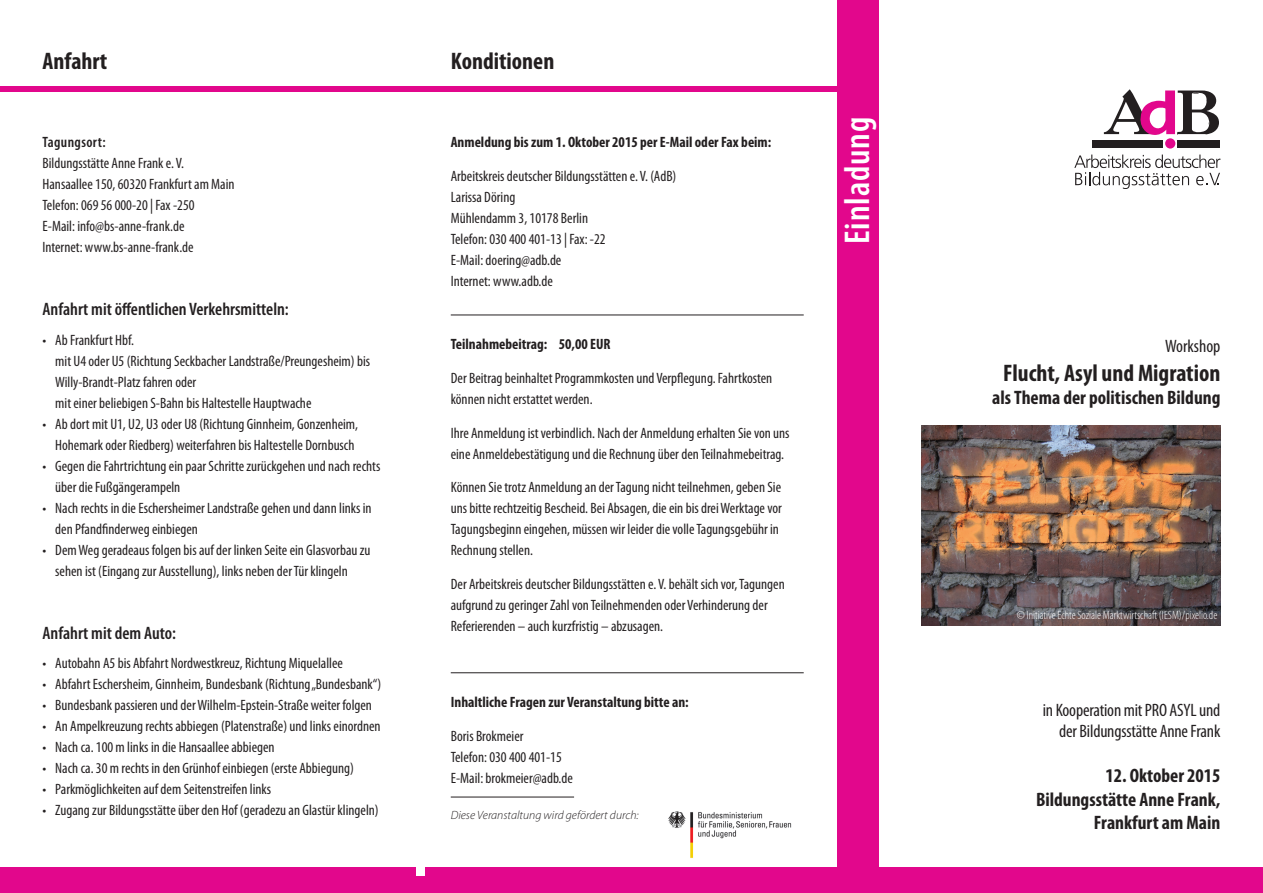
<style>
.page{position:relative;width:1263px;height:893px;background:#fff}
.page>*{position:absolute;margin:0;border:0;box-sizing:border-box;transform-origin:0 0}
.t1{font:600 condensed 36px "Myriad Pro";letter-spacing:.025em;color:#fff}
.t2{font:700 condensed 24px "Myriad Pro";color:#231f20}
.t3{font:700 condensed 19.5px/23.4px "Myriad Pro";color:#231f20;text-align:right}
.t4{font:condensed 18px/21.6px "Myriad Pro";letter-spacing:-.01em;color:#231f20;text-align:right}
.t5{font:600 condensed 18px "Myriad Pro";color:#231f20}
.t6{font:condensed 15px/21px "Myriad Pro";color:#231f20}
.t7{font:700 condensed 15px "Myriad Pro";color:#231f20}
.t8{font:600 condensed 15px "Myriad Pro";letter-spacing:.025em;color:#231f20}
.t9{font:300 condensed 12px "Myriad Pro";color:#fff}
.t10{font:italic 300 12px "Myriad Pro";color:#231f20}
</style>
<div class="page">
<hr style="left:451px;top:315px;width:353px;height:1px;background:#231f20">
<hr style="left:451px;top:672px;width:353px;height:1px;background:#231f20">
<hr style="left:451px;top:797px;width:123px;height:1px;background:#231f20">
<img style="left:921px;top:425px;width:299px;height:200px">
<img style="left:668px;top:811px;width:124px;height:47px">
<div style="left:0;top:867px;width:1263px;height:26px;background:#e2078c"></div>
<svg style="left:1104px;top:89px;width:115px;height:46px"></svg>
<div style="left:1165px;top:138px;width:10px;height:11px;background:#e2078c;border-radius:50%"></div>
<div style="left:1092px;top:140px;width:71px;height:7px;background:#231f20"></div>
<div style="left:1177px;top:140px;width:43px;height:7px;background:#231f20"></div>
<svg style="left:1074px;top:155px;width:146px;height:34px"></svg>
<div style="left:838px;top:0;width:41px;height:893px;background:#e2078c"></div>
<div style="left:0;top:86px;width:840px;height:6px;background:#e2078c"></div>
<div style="left:417px;top:867px;width:8px;height:9px;background:#fff"></div>
<h2 class="t2" style="left:43px;top:46px;width:66px">Anfahrt</h2>
<h2 class="t2" style="left:451px;top:46px;width:105px">Konditionen</h2>
<p class="t8" style="left:43px;top:133px;width:65px">Tagungsort:</p>
<p class="t6" style="left:43px;top:153px;width:194px">Bildungsstätte Anne Frank e. V.<br>Hansaallee 150, 60320 Frankfurt am Main Telefon: 069 56 000-20 | Fax -250<br>E-Mail: info@bs-anne-frank.de<br>Internet: www.bs-anne-frank.de</p>
<p class="t5" style="left:43px;top:298px;width:248px">Anfahrt mit öffentlichen Verkehrsmitteln:</p>
<p class="t6" style="left:55px;top:329px;width:316px;text-indent:-13px">• Ab Frankfurt Hbf.<br>mit U4 oder U5 (Richtung Seckbacher Landstraße/Preungesheim) bis Willy-Brandt-Platz fahren oder<br>mit einer beliebigen S-Bahn bis Haltestelle Hauptwache</p>
<p class="t6" style="left:43px;top:413px;width:317px;text-align:right">• Ab dort mit U1, U2, U3 oder U8 (Richtung Ginnheim, Gonzenheim,<br>Hohemark oder Riedberg) weiterfahren bis Haltestelle Dornbusch</p>
<p class="t6" style="left:55px;top:455px;width:327px;text-indent:-13px">• Gegen die Fahrtrichtung ein paar Schritte zurückgehen und nach rechts über die Fußgängerampeln</p>
<p class="t6" style="left:55px;top:497px;width:318px;text-indent:-13px">• Nach rechts in die Eschersheimer Landstraße gehen und dann links in den Pfandfinderweg einbiegen</p>
<p class="t6" style="left:55px;top:539px;width:317px;text-indent:-13px">• Dem Weg geradeaus folgen bis auf der linken Seite ein Glasvorbau zu sehen ist (Eingang zur Ausstellung), links neben der Tür klingeln</p>
<p class="t5" style="left:43px;top:622px;width:135px">Anfahrt mit dem Auto:</p>
<p class="t6" style="left:43px;top:653px;width:302px">• Autobahn A5 bis Abfahrt Nordwestkreuz, Richtung Miquelallee</p>
<p class="t6" style="left:43px;top:674px;width:340px">• Abfahrt Eschersheim, Ginnheim, Bundesbank (Richtung „Bundesbank“)</p>
<p class="t6" style="left:43px;top:695px;width:331px">• Bundesbank passieren und der Wilhelm-Epstein-Straße weiter folgen</p>
<p class="t6" style="left:43px;top:716px;width:340px">• An Ampelkreuzung rechts abbiegen (Platenstraße) und links einordnen</p>
<p class="t6" style="left:43px;top:737px;width:234px">• Nach ca. 100 m links in die Hansaallee abbiegen</p>
<p class="t6" style="left:43px;top:758px;width:313px">• Nach ca. 30 m rechts in den Grünhof einbiegen (erste Abbiegung)</p>
<p class="t6" style="left:43px;top:779px;width:230px">• Parkmöglichkeiten auf dem Seitenstreifen links</p>
<p class="t6" style="left:43px;top:800px;width:338px">• Zugang zur Bildungsstätte über den Hof (geradezu an Glastür klingeln)</p>
<p class="t7" style="left:451px;top:133px;width:322px">Anmeldung bis zum 1. Oktober 2015 per E-Mail oder Fax beim:</p>
<p class="t6" style="left:451px;top:165px;width:227px">Arbeitskreis deutscher Bildungsstätten e. V. (AdB)<br>Larissa Döring<br>Mühlendamm 3, 10178 Berlin<br>Telefon: 030 400 401-13 | Fax: -22<br>E-Mail: doering@adb.de<br>Internet: www.adb.de</p>
<p class="t7" style="left:451px;top:335px;width:161px">Teilnahmebeitrag: 50,00 EUR</p>
<p class="t6" style="left:451px;top:367px;width:323px">Der Beitrag beinhaltet Programmkosten und Verpflegung. Fahrtkosten können nicht erstattet werden.</p>
<p class="t6" style="left:451px;top:422px;width:340px">Ihre Anmeldung ist verbindlich. Nach der Anmeldung erhalten Sie von uns eine Anmeldebestätigung und die Rechnung über den Teilnahmebeitrag.</p>
<p class="t6" style="left:451px;top:477px;width:333px">Können Sie trotz Anmeldung an der Tagung nicht teilnehmen, geben Sie uns bitte rechtzeitig Bescheid. Bei Absagen, die ein bis drei Werktage vor Tagungsbeginn eingehen, müssen wir leider die volle Tagungsgebühr in Rechnung stellen.</p>
<p class="t6" style="left:451px;top:573px;width:335px">Der Arbeitskreis deutscher Bildungsstätten e. V. behält sich vor, Tagungen aufgrund zu geringer Zahl von Teilnehmenden oder Verhinderung der<br>Referierenden – auch kurzfristig – abzusagen.</p>
<p class="t7" style="left:451px;top:692px;width:240px">Inhaltliche Fragen zur Veranstaltung bitte an:</p>
<p class="t6" style="left:451px;top:725px;width:124px">Boris Brokmeier<br>Telefon: 030 400 401-15<br>E-Mail: brokmeier@adb.de</p>
<p class="t10" style="left:451px;top:807px;width:190px">Diese Veranstaltung wird gefördert durch:</p>
<h1 class="t1" style="left:835px;top:244px;width:129px;rotate:-90deg">Einladung</h1>
<p class="t4" style="left:1165px;top:335px;width:57px">Workshop</p>
<h2 class="t2" style="left:1003px;top:358px;width:219px">Flucht, Asyl und Migration</h2>
<h3 class="t3" style="left:992px;top:385px;width:230px">als Thema der politischen Bildung</h3>
<p class="t9" style="left:1017px;top:608px;width:202px">© Initiative Echte Soziale Marktwirtschaft (IESM)/pixelio.de</p>
<p class="t4" style="left:1043px;top:699px;width:179px">in Kooperation mit PRO ASYL und der Bildungsstätte Anne Frank</p>
<h3 class="t3" style="left:1036px;top:764px;width:186px">12. Oktober 2015<br>Bildungsstätte Anne Frank,<br>Frankfurt am Main</h3>
</div>
